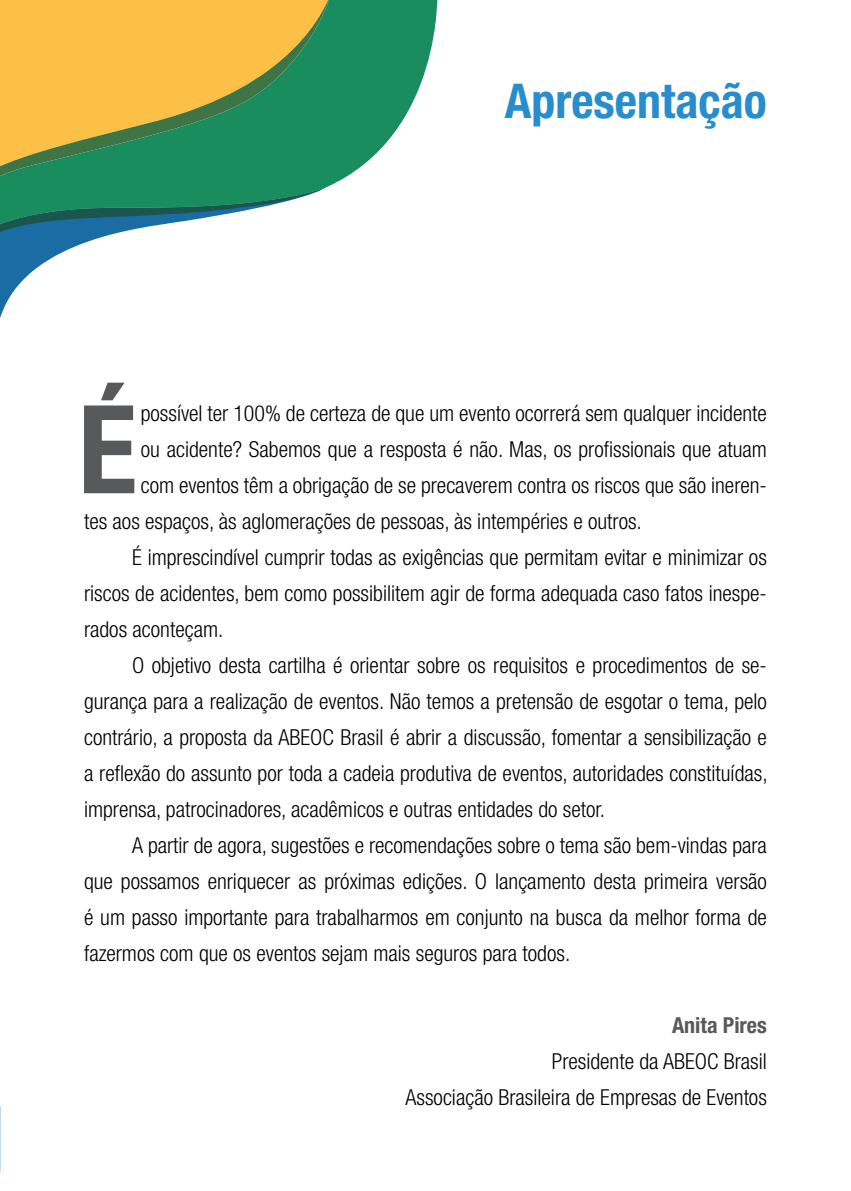
<style>
.page{position:relative;width:851px;height:1191px;background:#fff}
.page>*{position:absolute;margin:0;border:0;box-sizing:border-box;transform-origin:0 0}
.t1{font:700 condensed 122.8px "Helvetica Neue LT Std";color:#58595b}
.t2{font:700 condensed 48px "Helvetica Neue LT Std";color:#288dcd}
.t3{font:300 condensed 22px/36px "Helvetica Neue LT Std";color:#000;text-align:right}
.t4{font:700 condensed 22px "Helvetica Neue LT Std";color:#58595b}
</style>
<div class="page">
<svg style="left:333px;top:0;width:105px;height:184px;fill:#1a8d5e"></svg>
<svg style="left:1px;top:0;width:332px;height:315px"></svg>
<img style="left:0;top:0;width:1px;height:1191px">
<h2 class="t2" style="left:504px;top:72px;width:264px">Apresentação</h2>
<h1 class="t1" style="left:78px;top:375px;width:61px">É</h1>
<p class="t3" style="left:141px;top:395px;width:627px">possível ter 100% de certeza de que um evento ocorrerá sem qualquer incidente</p>
<p class="t3" style="left:141px;top:431px;width:627px">ou acidente? Sabemos que a resposta é não. Mas, os profissionais que atuam</p>
<p class="t3" style="left:141px;top:467px;width:627px">com eventos têm a obrigação de se precaverem contra os riscos que são ineren-</p>
<p class="t3" style="left:84px;top:503px;width:559px">tes aos espaços, às aglomerações de pessoas, às intempéries e outros.</p>
<p class="t3" style="left:132px;top:539px;width:636px">É imprescindível cumprir todas as exigências que permitam evitar e minimizar os</p>
<p class="t3" style="left:84px;top:575px;width:684px">riscos de acidentes, bem como possibilitem agir de forma adequada caso fatos inespe-</p>
<p class="t3" style="left:84px;top:611px;width:141px">rados aconteçam.</p>
<p class="t3" style="left:132px;top:647px;width:636px">O objetivo desta cartilha é orientar sobre os requisitos e procedimentos de se-</p>
<p class="t3" style="left:84px;top:683px;width:684px">gurança para a realização de eventos. Não temos a pretensão de esgotar o tema, pelo</p>
<p class="t3" style="left:84px;top:719px;width:684px">contrário, a proposta da ABEOC Brasil é abrir a discussão, fomentar a sensibilização e</p>
<p class="t3" style="left:84px;top:755px;width:685px">a reflexão do assunto por toda a cadeia produtiva de eventos, autoridades constituídas,</p>
<p class="t3" style="left:84px;top:791px;width:522px">imprensa, patrocinadores, acadêmicos e outras entidades do setor.</p>
<p class="t3" style="left:132px;top:827px;width:636px">A partir de agora, sugestões e recomendações sobre o tema são bem-vindas para</p>
<p class="t3" style="left:84px;top:863px;width:684px">que possamos enriquecer as próximas edições. O lançamento desta primeira versão</p>
<p class="t3" style="left:84px;top:899px;width:684px">é um passo importante para trabalharmos em conjunto na busca da melhor forma de</p>
<p class="t3" style="left:84px;top:935px;width:487px">fazermos com que os eventos sejam mais seguros para todos.</p>
<p class="t4" style="left:672px;top:1012px;width:96px">Anita Pires</p>
<p class="t3" style="left:405px;top:1043px;width:363px">Presidente da ABEOC Brasil<br>Associação Brasileira de Empresas de Eventos</p>
</div>
